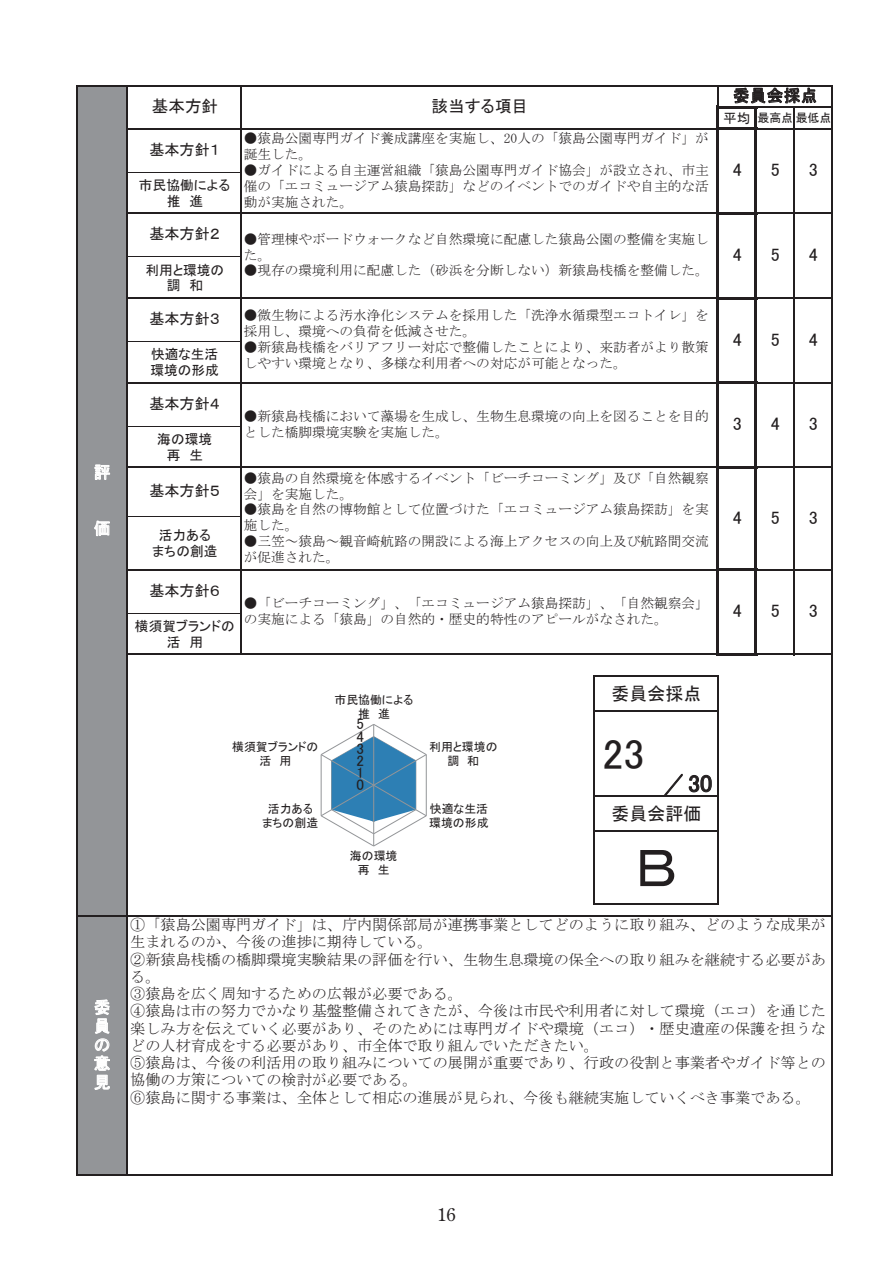
<style>
.page{position:relative;width:893px;height:1263px;background:#fff}
.page>*{position:absolute;margin:0;border:0;box-sizing:border-box;transform-origin:0 0}
.t1{font:54px "MS P Gothic";color:#231f20}
.t2{font:42.15px "MS P Gothic";color:#231f20}
.t3{font:24.15px "MS P Gothic";color:#231f20}
.t4{font:18px "MS P Gothic";color:#231f20}
.t5{font:18px "Century Old Style";color:#231f20}
.t6{font:16.5px "MS P Gothic";color:#231f20}
.t7{font:16.5px/18.8px "MS P Gothic";color:#fff;text-align:justify}
.t8{font:15.15px/17.2px "MS Mincho";color:#231f20}
.t9{font:15.15px "MS P Gothic";color:#231f20}
.t10{font:13.65px/15.9px "MS Mincho";color:#231f20}
.t11{font:13.65px/15.9px "MS P Gothic";color:#231f20;text-align:center}
.t12{font:11.85px/14.1px "MS P Gothic";color:#231f20;text-align:center}
</style>
<div class="page">
<div style="left:77px;top:86px;width:51px;height:1089px;background:#939598"></div>
<svg style="left:689px;top:775px;width:23px;height:17px"></svg>
<svg style="left:94px;top:999px;width:16px;height:91px"></svg>
<svg style="left:95px;top:465px;width:15px;height:15px"></svg>
<svg style="left:94px;top:521px;width:16px;height:15px"></svg>
<svg style="left:733px;top:88px;width:83px;height:15px"></svg>
<svg style="left:717px;top:86px;width:1px;height:20px"></svg>
<hr style="left:719px;top:106px;width:38px;height:3px;background:#231f20">
<hr style="left:128px;top:128px;width:588px;height:2px;background:#231f20">
<hr style="left:719px;top:127px;width:38px;height:3px;background:#231f20">
<hr style="left:128px;top:213px;width:588px;height:1px;background:#231f20">
<hr style="left:719px;top:212px;width:38px;height:3px;background:#231f20">
<hr style="left:128px;top:297px;width:588px;height:2px;background:#231f20">
<hr style="left:719px;top:297px;width:38px;height:2px;background:#231f20">
<hr style="left:128px;top:382px;width:588px;height:1px;background:#231f20">
<hr style="left:719px;top:381px;width:38px;height:3px;background:#231f20">
<hr style="left:128px;top:466px;width:588px;height:2px;background:#231f20">
<hr style="left:719px;top:466px;width:38px;height:3px;background:#231f20">
<hr style="left:128px;top:569px;width:588px;height:2px;background:#231f20">
<hr style="left:719px;top:568px;width:38px;height:3px;background:#231f20">
<hr style="left:128px;top:654px;width:588px;height:1px;background:#231f20">
<hr style="left:719px;top:653px;width:38px;height:3px;background:#231f20">
<hr style="left:716px;top:106px;width:3px;height:550px;background:#231f20">
<hr style="left:76px;top:85px;width:2px;height:1090px;background:#231f20">
<hr style="left:127px;top:86px;width:1px;height:1089px;background:#231f20">
<hr style="left:240px;top:86px;width:2px;height:569px;background:#231f20">
<hr style="left:717px;top:677px;width:1px;height:228px;background:#231f20">
<hr style="left:831px;top:86px;width:2px;height:1089px;background:#231f20">
<hr style="left:754px;top:109px;width:3px;height:547px;background:#231f20">
<hr style="left:793px;top:108px;width:2px;height:547px;background:#231f20">
<hr style="left:593px;top:675px;width:2px;height:230px;background:#231f20">
<hr style="left:78px;top:85px;width:755px;height:1px;background:#231f20">
<hr style="left:757px;top:106px;width:76px;height:2px;background:#231f20">
<hr style="left:757px;top:128px;width:76px;height:2px;background:#231f20">
<hr style="left:128px;top:172px;width:112px;height:1px;background:#231f20">
<hr style="left:757px;top:213px;width:76px;height:1px;background:#231f20">
<hr style="left:128px;top:257px;width:112px;height:1px;background:#231f20">
<hr style="left:757px;top:297px;width:76px;height:2px;background:#231f20">
<hr style="left:128px;top:341px;width:112px;height:1px;background:#231f20">
<hr style="left:757px;top:382px;width:76px;height:1px;background:#231f20">
<hr style="left:128px;top:426px;width:112px;height:1px;background:#231f20">
<hr style="left:757px;top:466px;width:76px;height:2px;background:#231f20">
<hr style="left:128px;top:516px;width:112px;height:1px;background:#231f20">
<hr style="left:757px;top:569px;width:76px;height:2px;background:#231f20">
<hr style="left:128px;top:613px;width:112px;height:1px;background:#231f20">
<hr style="left:757px;top:654px;width:76px;height:1px;background:#231f20">
<hr style="left:595px;top:675px;width:123px;height:2px;background:#231f20">
<hr style="left:595px;top:711px;width:123px;height:1px;background:#231f20">
<hr style="left:595px;top:795px;width:123px;height:2px;background:#231f20">
<hr style="left:595px;top:830px;width:123px;height:2px;background:#231f20">
<hr style="left:595px;top:904px;width:123px;height:1px;background:#231f20">
<hr style="left:78px;top:915px;width:755px;height:1px;background:#231f20">
<hr style="left:78px;top:1174px;width:755px;height:1px;background:#231f20">
<svg style="left:664px;top:774px;width:19px;height:21px"></svg>
<svg style="left:321px;top:724px;width:106px;height:122px"></svg>
<p class="t7" style="left:94px;top:463px;width:18px">評</p>
<p class="t7" style="left:94px;top:519px;width:18px">価</p>
<p class="t7" style="left:94px;top:998px;width:18px">委員の意見</p>
<p class="t6" style="left:152px;top:98px;width:68px">基本方針</p>
<p class="t9" style="left:149px;top:142px;width:72px">基本方針１</p>
<p class="t11" style="left:139px;top:177px;width:93px">市民協働による推　進</p>
<p class="t9" style="left:149px;top:226px;width:72px">基本方針２</p>
<p class="t11" style="left:145px;top:262px;width:80px">利用と環境の調　和</p>
<p class="t9" style="left:149px;top:311px;width:72px">基本方針３</p>
<p class="t11" style="left:150px;top:346px;width:70px;text-align:left">快適な生活環境の形成</p>
<p class="t9" style="left:149px;top:396px;width:72px">基本方針４</p>
<p class="t11" style="left:157px;top:431px;width:56px">海の環境再　生</p>
<p class="t6" style="left:432px;top:98px;width:98px">該当する項目</p>
<p class="t10" style="left:244px;top:130px;width:467px">●猿島公園専門ガイド養成講座を実施し、20人の「猿島公園専門ガイド」が誕生した。</p>
<p class="t10" style="left:244px;top:162px;width:467px;text-align:justify">●ガイドによる自主運営組織「猿島公園専門ガイド協会」が設立され、市主催の「エコミュージアム猿島探訪」などのイベントでのガイドや自主的な活動が実施された。</p>
<p class="t10" style="left:244px;top:231px;width:467px">●管理棟やボードウォークなど自然環境に配慮した猿島公園の整備を実施した。</p>
<p class="t10" style="left:244px;top:262px;width:467px">●現存の環境利用に配慮した（砂浜を分断しない）新猿島桟橋を整備した。</p>
<p class="t10" style="left:244px;top:307px;width:467px">●微生物による汚水浄化システムを採用した「洗浄水循環型エコトイレ」を</p>
<p class="t10" style="left:244px;top:323px;width:234px">採用し、環境への負荷を低減させた。</p>
<p class="t10" style="left:244px;top:339px;width:467px">●新猿島桟橋をバリアフリー対応で整備したことにより、来訪者がより散策しやすい環境となり、多様な利用者への対応が可能となった。</p>
<p class="t10" style="left:244px;top:408px;width:467px">●新猿島桟橋において藻場を生成し、生物生息環境の向上を図ることを目的</p>
<p class="t10" style="left:244px;top:424px;width:207px">とした橋脚環境実験を実施した。</p>
<p class="t10" style="left:244px;top:470px;width:467px">●猿島の自然環境を体感するイベント「ビーチコーミング」及び「自然観察</p>
<p class="t9" style="left:149px;top:483px;width:72px">基本方針５</p>
<p class="t10" style="left:244px;top:486px;width:111px">会」を実施した。</p>
<p class="t10" style="left:244px;top:501px;width:467px">●猿島を自然の博物館として位置づけた「エコミュージアム猿島探訪」を実施した。</p>
<p class="t10" style="left:244px;top:533px;width:467px">●三笠～猿島～観音崎航路の開設による海上アクセスの向上及び航路間交流が促進された。</p>
<p class="t11" style="left:152px;top:527px;width:67px">活力あるまちの創造</p>
<p class="t9" style="left:149px;top:583px;width:72px">基本方針６</p>
<p class="t11" style="left:135px;top:618px;width:101px">横須賀ブランドの活　用</p>
<p class="t10" style="left:244px;top:595px;width:467px">●「ビーチコーミング」、「エコミュージアム猿島探訪」、「自然観察会「</p>
<p class="t10" style="left:244px;top:611px;width:426px">の実施による「猿島」の自然的・歴史的特性のアピールがなされた。</p>
<p class="t6" style="left:733px;top:87px;width:86px">委員会採点</p>
<p class="t11" style="left:723px;top:111px;width:29px">平均</p>
<p class="t12" style="left:757px;top:111px;width:75px">最高点最低点</p>
<h3 class="t4" style="left:733px;top:161px;width:10px">4</h3>
<h3 class="t4" style="left:771px;top:161px;width:10px">5</h3>
<h3 class="t4" style="left:809px;top:161px;width:10px">3</h3>
<h3 class="t4" style="left:733px;top:245px;width:10px">4</h3>
<h3 class="t4" style="left:771px;top:245px;width:10px">5</h3>
<h3 class="t4" style="left:809px;top:245px;width:10px">4</h3>
<h3 class="t4" style="left:733px;top:330px;width:10px">4</h3>
<h3 class="t4" style="left:809px;top:330px;width:10px">4</h3>
<h3 class="t4" style="left:771px;top:330px;width:10px">5</h3>
<h3 class="t4" style="left:733px;top:415px;width:10px">3</h3>
<h3 class="t4" style="left:771px;top:415px;width:10px">4</h3>
<h3 class="t4" style="left:809px;top:415px;width:10px">3</h3>
<h3 class="t4" style="left:733px;top:508px;width:10px">4</h3>
<h3 class="t4" style="left:771px;top:508px;width:10px">5</h3>
<h3 class="t4" style="left:809px;top:508px;width:10px">3</h3>
<h3 class="t4" style="left:733px;top:602px;width:10px">4</h3>
<h3 class="t4" style="left:771px;top:602px;width:10px">5</h3>
<h3 class="t4" style="left:809px;top:602px;width:10px">3</h3>
<p class="t12" style="left:232px;top:739px;width:88px">横須賀ブランドの活　用</p>
<p class="t12" style="left:262px;top:802px;width:58px">活力あるまちの創造</p>
<p class="t12" style="left:334px;top:692px;width:81px">市民協働による推　進</p>
<p class="t9" style="left:356px;top:716px;width:9px">5</p>
<p class="t9" style="left:356px;top:729px;width:9px">4</p>
<p class="t9" style="left:356px;top:741px;width:9px">3</p>
<p class="t9" style="left:356px;top:753px;width:9px">2</p>
<p class="t9" style="left:356px;top:765px;width:9px">1</p>
<p class="t9" style="left:356px;top:777px;width:9px">0</p>
<p class="t12" style="left:350px;top:849px;width:49px">海の環境再　生</p>
<p class="t12" style="left:429px;top:739px;width:70px">利用と環境の調　和</p>
<p class="t12" style="left:429px;top:802px;width:61px;text-align:left">快適な生活環境の形成</p>
<h3 class="t4" style="left:611px;top:684px;width:91px">委員会採点</h3>
<h2 class="t2" style="left:602px;top:732px;width:44px">23</h2>
<h3 class="t3" style="left:688px;top:771px;width:26px">30</h3>
<h3 class="t4" style="left:611px;top:804px;width:91px">委員会評価</h3>
<h1 class="t1" style="left:635px;top:840px;width:43px">Ｂ</h1>
<p class="t8" style="left:130px;top:916px;width:697px">①「猿島公園専門ガイド」は、庁内関係部局が連携事業としてどのように取り組み、どのような成果が生まれるのか、今後の進捗に期待している。<br>②新猿島桟橋の橋脚環境実験結果の評価を行い、生物生息環境の保全への取り組みを継続する必要がある。<br>③猿島を広く周知するための広報が必要である。<br>④猿島は市の努力でかなり基盤整備されてきたが、今後は市民や利用者に対して環境（エコ）を通じた楽しみ方を伝えていく必要があり、そのためには専門ガイドや環境（エコ）・歴史遺産の保護を担うなどの人材育成をする必要があり、市全体で取り組んでいただきたい。<br>⑤猿島は、今後の利活用の取り組みについての展開が重要であり、行政の役割と事業者やガイド等との協働の方策についての検討が必要である。<br>⑥猿島に関する事業は、全体として相応の進展が見られ、今後も継続実施していくべき事業である。</p>
<h3 class="t5" style="left:437px;top:1202px;width:19px">16</h3>
</div>
